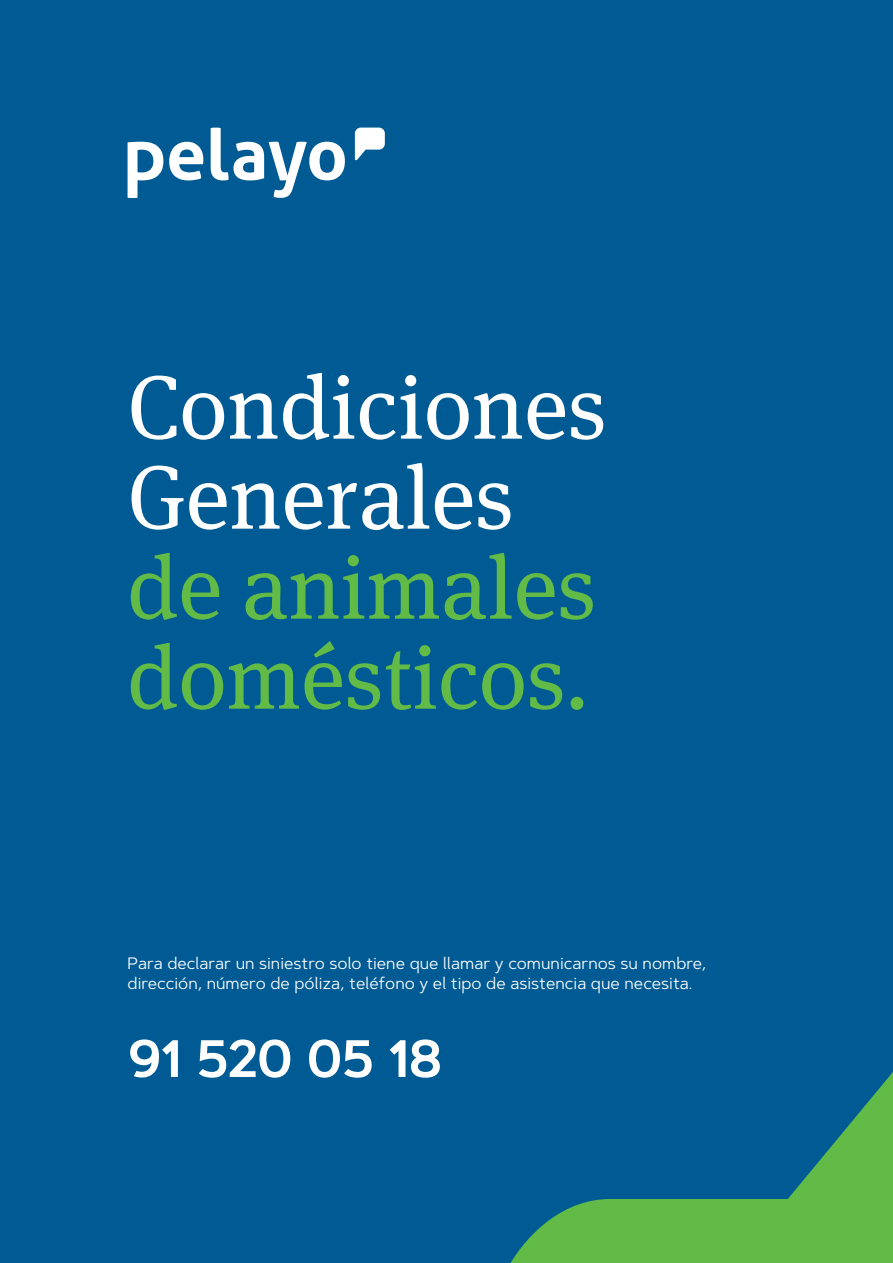
<style>
.page{position:relative;width:893px;height:1263px;background:#005b94}
.page>*{position:absolute;margin:0;border:0;box-sizing:border-box;transform-origin:0 0}
.t1{font:90px/90px "Meta Serif Pro";color:#62bb46}
.t2{font:90px/90px "Meta Serif Pro";color:#fff}
.t3{font:600 52.5px "Artegra Sans";letter-spacing:-.015em;color:#fff}
.t4{font:16.5px/19.8px "Artegra Sans";color:#fff}
</style>
<div class="page">
<svg style="left:510px;top:1072px;width:383px;height:191px"></svg>
<svg style="left:128px;top:142px;width:35px;height:56px"></svg>
<svg style="left:169px;top:142px;width:34px;height:38px"></svg>
<svg style="left:211px;top:128px;width:134px;height:70px"></svg>
<svg style="left:355px;top:128px;width:30px;height:32px"></svg>
<h1 class="t2" style="left:128px;top:358px;width:481px">Condiciones<br>Generales</h1>
<h1 class="t1" style="left:128px;top:538px;width:470px">de animales domésticos.</h1>
<p class="t4" style="left:128px;top:953px;width:580px">Para declarar un siniestro solo tiene que llamar y comunicarnos su nombre, dirección, número de póliza, teléfono y el tipo de asistencia que necesita.</p>
<h2 class="t3" style="left:128px;top:1020px;width:316px">91 520 05 18</h2>
</div>
